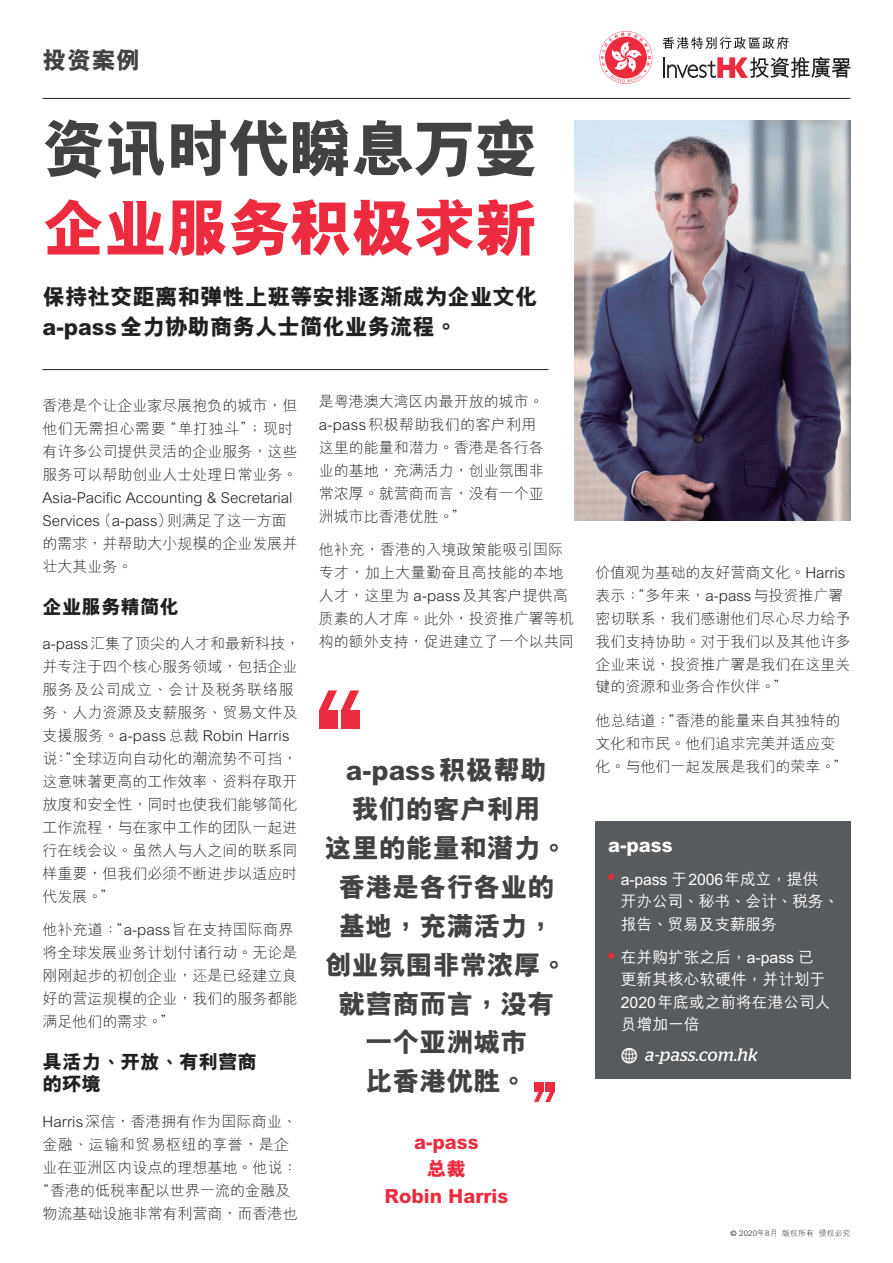
<style>
.page{position:relative;width:893px;height:1263px;background:#fff}
.page>*{position:absolute;margin:0;border:0;box-sizing:border-box;transform-origin:0 0}
.t1{font:800 63px "M Hei HKS";letter-spacing:-.02em;color:#414244}
.t2{font:800 63px "M Hei HKS";letter-spacing:-.02em;color:#ed2b3f}
.t3{font:800 27px/39px "M Hei HKS";color:#414244;text-align:center}
.t4{font:800 24px "M Hei HKS";color:#414244}
.t5{font:800 22.5px/30px "M Hei HKS";color:#232020}
.t6{font:800 19.5px/22.5px "M Hei HKS";color:#232020}
.t7{font:800 19.5px/26.7px "M Hei HKS";color:#ed2b3f;text-align:center}
.t8{font:800 19.5px "M Hei HKS";color:#fff}
.t9{font:italic 18px "Stag";letter-spacing:.02em;color:#fff}
.t10{font:500 15.75px/22.5px "M Hei HKS";color:#fff}
.t11{font:300 15px/23px "M Hei HKS";color:#232020}
.t12{font:300 7.8px "M Hei HKS";letter-spacing:.02em;color:#232020}
.s1{font-family:"Modern Pictograms";font-style:normal;font-size:24px}
.s2{font-family:"Frutiger"}
</style>
<div class="page">
<svg style="left:662px;top:37px;width:127px;height:12px"></svg>
<svg style="left:600px;top:32px;width:51px;height:51px"></svg>
<hr style="left:663px;top:57px;width:2px;height:21px;background:#232020">
<svg style="left:667px;top:57px;width:183px;height:21px"></svg>
<hr style="left:43px;top:98px;width:807px;height:1px;background:#232020">
<hr style="left:43px;top:369px;width:506px;height:1px;background:#232020">
<div style="left:595px;top:821px;width:255px;height:257px;background:#585b5e"></div>
<div style="left:545px;top:1082px;width:10px;height:9px;background:#ed2b3f"></div>
<div style="left:534px;top:1082px;width:9px;height:9px;background:#ed2b3f"></div>
<svg style="left:534px;top:1091px;width:21px;height:11px"></svg>
<div style="left:319px;top:711px;width:18px;height:18px;background:#ed2b3f"></div>
<div style="left:341px;top:711px;width:18px;height:18px;background:#ed2b3f"></div>
<svg style="left:319px;top:690px;width:40px;height:21px"></svg>
<img style="left:574px;top:120px;width:276px;height:400px">
<h3 class="t4" style="left:43px;top:44px;width:99px">投資案例</h3>
<h1 class="t1" style="left:43px;top:106px;width:497px">資訊時代瞬息萬變</h1>
<h1 class="t2" style="left:43px;top:186px;width:497px">企業服務積極求新</h1>
<h3 class="t5" style="left:43px;top:282px;width:497px">保持社交距離和彈性上班等安排逐漸成為企業文化a-pass全力協助商務人士簡化業務流程。</h3>
<p class="t11" style="left:43px;top:393px;width:257px">香港是個讓企業家盡展抱負的城市，但他們無需擔心需要“單打獨鬥”；現時有許多公司提供靈活的企業服務，這些服務可以幫助創業人士處理日常業務。<br>Asia-Pacific Accounting &amp; Secretarial<br>Services （a-pass）則滿足了這一方面的需求，並幫助大小規模的企業發展並壯大其業務。</p>
<h3 class="t6" style="left:43px;top:595px;width:138px">企業服務精簡化</h3>
<p class="t11" style="left:43px;top:631px;width:259px">a-pass匯集了頂尖的人才和最新科技，並專注於四個核心服務領域，包括企業服務及公司成立、會計及稅務聯絡服務、人力資源及支薪服務、貿易文件及支援服務。a-pass總裁 Robin Harris說：“全球邁向自動化的潮流勢不可擋，這意味著更高的工作效率、資料存取開放度和安全性，同時也使我們能夠簡化工作流程，與在家中工作的團隊一起進行在線會議。雖然人與人之間的聯繫同樣重要，但我們必須不斷進步以適應時代發展。”</p>
<p class="t11" style="left:43px;top:917px;width:257px">他補充道：“a-pass旨在支持國際商界將全球發展業務計劃付諸行動。無論是剛剛起步的初創企業，還是已經建立良好的營運規模的企業，我們的服務都能滿足他們的需求。”</p>
<h3 class="t6" style="left:43px;top:1050px;width:216px">具活力、開放、有利營商的環境</h3>
<p class="t11" style="left:35px;top:1109px;width:264px;text-align:center">Harris深信，香港擁有作為國際商業、金融、運輸和貿易樞紐的享譽，是企業在亞洲區內設點的理想基地。他說：“香港的低稅率配以世界一流的金融及物流基礎設施非常有利營商，而香港也</p>
<p class="t11" style="left:319px;top:389px;width:226px">是粵港澳大灣區內最開放的城市。a-pass積極幫助我們的客戶利用這裡的能量和潛力。香港是各行各業的基地，充滿活力，創業氛圍非常濃厚。就營商而言，沒有一個亞洲城市比香港優勝。”</p>
<p class="t11" style="left:319px;top:538px;width:256px">他補充，香港的入境政策能吸引國際專才，加上大量勤奮且高技能的本地人才，這裡為 a-pass及其客戶提供高質素的人才庫。此外，投資推廣署等機構的額外支持，促進建立了一個以共同</p>
<h2 class="t3" style="left:325px;top:750px;width:244px">a-pass積極幫助<br>我們的客戶利用<br>這裡的能量和潛力。香港是各行各業的基地，充滿活力，創業氛圍非常濃厚。就營商而言，沒有一個亞洲城市<br>比香港優勝。</h2>
<h3 class="t7" style="left:384px;top:1129px;width:126px">a-pass<br>總裁<br>Robin Harris</h3>
<p class="t11" style="left:595px;top:560px;width:256px">價值觀為基礎的友好營商文化。Harris表示：“多年來，a-pass與投資推廣署密切聯繫，我們感謝他們盡心盡力給予我們支持協助。對於我們以及其他許多企業來說，投資推廣署是我們在這裏關鍵的資源和業務合作伙伴。”</p>
<p class="t11" style="left:595px;top:708px;width:253px">他總結道：“香港的能量來自其獨特的文化和市民。他們追求完美並適應變化。與他們一起發展是我們的榮幸。”</p>
<h3 class="t8" style="left:608px;top:831px;width:66px">a-pass</h3>
<p class="t10" style="left:621px;top:866px;width:220px;text-indent:-13px"><sup>■</sup> a-pass 於2006年成立，提供<br>開辦公司、秘書、會計、稅務、報告、貿易及支薪服務</p>
<p class="t10" style="left:621px;top:944px;width:211px;text-indent:-13px"><sup>■</sup> 在併購擴張之後，a-pass 已更新其核心軟硬件，並計劃於<br>2020年底或之前將在港公司人員增加一倍</p>
<p class="t9" style="left:620px;top:1044px;width:139px"><span class="s1">w</span> a-pass.com.hk</p>
<p class="t12" style="left:731px;top:1227px;width:121px"><span class="s2">©</span> 2020年8月 版權所有 侵權必究</p>
</div>
